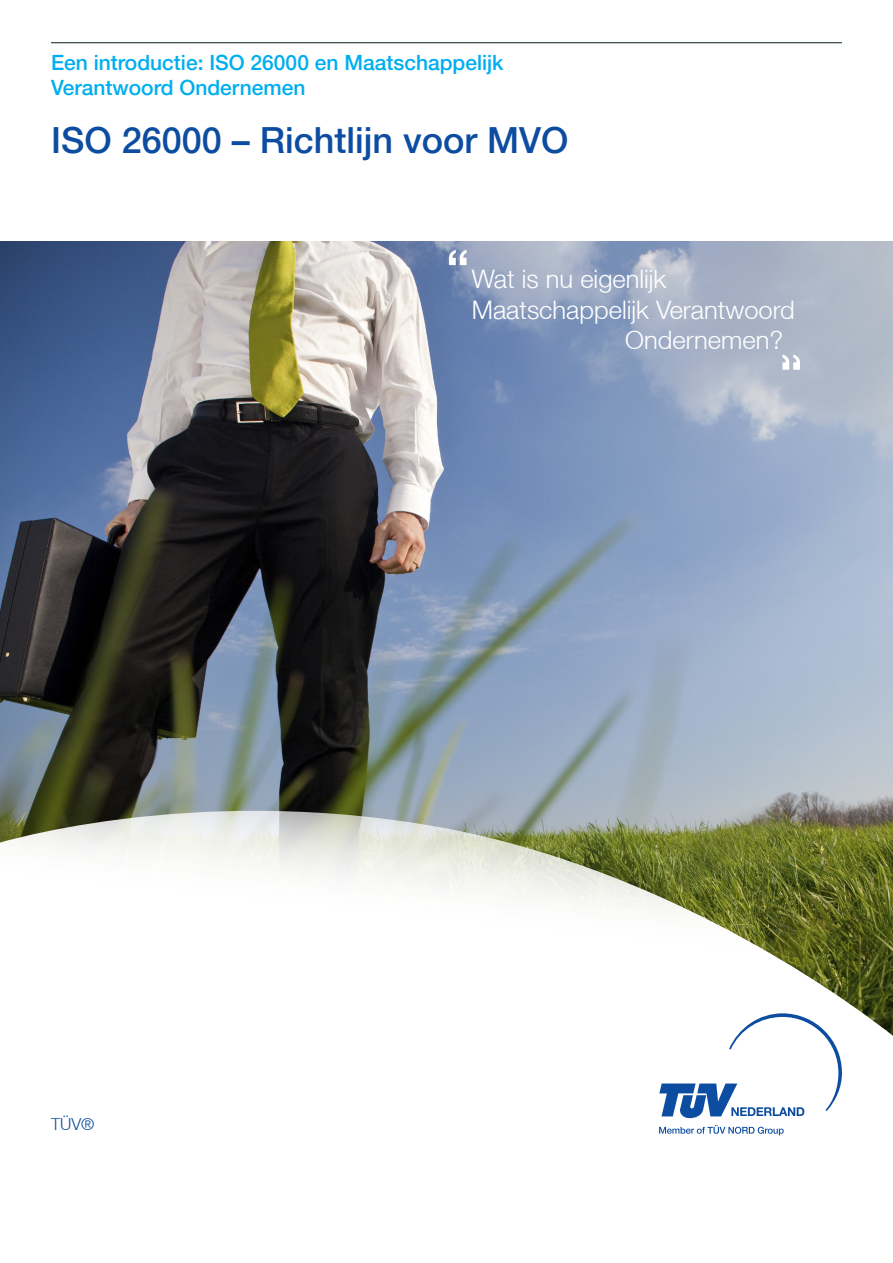
<style>
.page{position:relative;width:893px;height:1263px;background:#fff}
.page>*{position:absolute;margin:0;border:0;box-sizing:border-box;transform-origin:0 0}
.t1{font:500 54px "Helvetica Neue LT";color:#fff}
.t2{font:500 36px "Helvetica Neue LT";color:#0d4da1}
.t3{font:300 25.5px/30.6px "Helvetica Neue LT";color:#fff}
.t4{font:500 21px "Helvetica Neue LT";color:#00aeef}
.t5{font:300 16.5px "Helvetica Neue LT";color:#0d4da1}
</style>
<div class="page">
<img style="left:0;top:241px;width:893px;height:568px">
<hr style="left:51px;top:42px;width:791px;height:1px;background:#051d1e">
<svg style="left:0;top:809px;width:893px;height:327px"></svg>
<svg style="left:659px;top:1013px;width:183px;height:105px"></svg>
<svg style="left:659px;top:1125px;width:125px;height:10px"></svg>
<svg style="left:782px;top:354px;width:18px;height:16px"></svg>
<p class="t4" style="left:51px;top:50px;width:454px">Een introductie: ISO 26000 en Maatschappelijk</p>
<p class="t4" style="left:51px;top:75px;width:256px">Verantwoord Ondernemen</p>
<p class="t2" style="left:51px;top:119px;width:519px">ISO 26000 – Richtlijn voor MVO</p>
<p class="t1" style="left:446px;top:237px;width:25px">“</p>
<p class="t5" style="left:51px;top:1114px;width:45px">TÜV®</p>
<p class="t3" style="left:472px;top:263px;width:196px">Wat is nu eigenlijk</p>
<p class="t3" style="left:625px;top:294px;width:171px;text-indent:-154px">Maatschappelijk Verantwoord<br>Ondernemen?</p>
</div>
